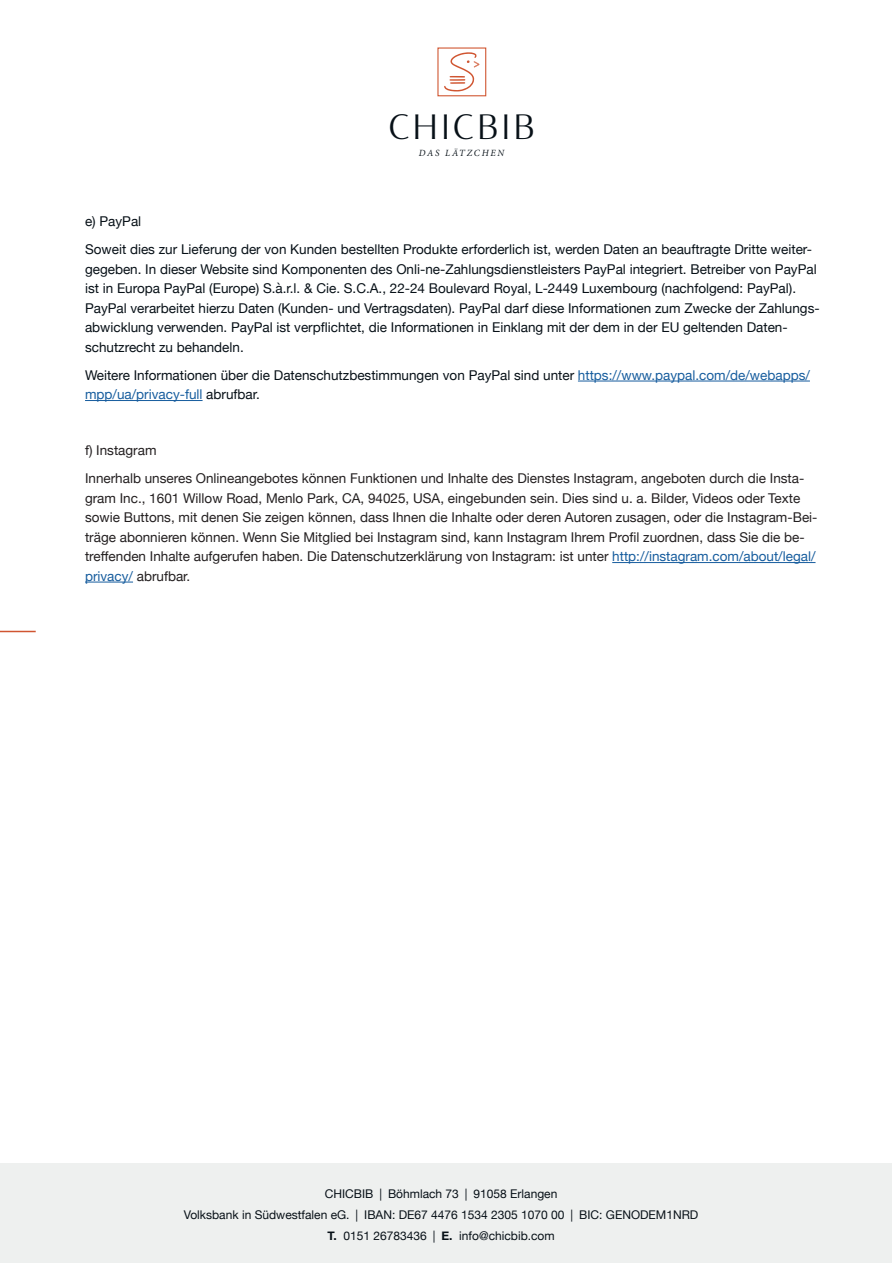
<style>
.page{position:relative;width:893px;height:1263px;background:#fff}
.page>*{position:absolute;margin:0;border:0;box-sizing:border-box;transform-origin:0 0}
.t1{font:36.3px "Ador Hairline";letter-spacing:.065em;color:#071017}
.t2{font:13.5px/19.5px "Helvetica Neue";color:#071017}
.t3{font:13.5px/19.5px "Helvetica Neue";color:#231f20}
.t4{font:12px/21px "Helvetica Neue";color:#071017;text-align:center}
.t5{font:italic 11.55px "Adobe Thai";letter-spacing:.15em;color:#071017}
.s1{color:#175d9e}
.s2{font-weight:700}
</style>
<div class="page">
<div style="left:0;top:1163px;width:891px;height:100px;background:#eef0ef"></div>
<div style="left:437px;top:47px;width:49px;height:49px;border:1px solid #d05531"></div>
<svg style="left:444px;top:52px;width:35px;height:39px"></svg>
<hr style="left:0;top:631px;width:36px;height:1px;background:#d05531">
<hr style="left:578px;top:381px;width:232px;height:1px;background:#175d9e">
<hr style="left:85px;top:400px;width:118px;height:1px;background:#175d9e">
<hr style="left:612px;top:562px;width:203px;height:1px;background:#175d9e">
<hr style="left:85px;top:582px;width:48px;height:1px;background:#175d9e">
<h1 class="t1" style="left:388px;top:100px;width:148px">CHICBIB</h1>
<p class="t5" style="left:419px;top:145px;width:87px">DAS LÄTZCHEN</p>
<p class="t2" style="left:85px;top:208px;width:728px;line-height:28px">e) PayPal<br>Soweit dies zur Lieferung der von Kunden bestellten Produkte erforderlich ist, werden Daten an beauftragte Dritte weiter-</p>
<p class="t2" style="left:85px;top:260px;width:736px">gegeben. In dieser Website sind Komponenten des Onli-ne-Zahlungsdienstleisters PayPal integriert. Betreiber von PayPal ist in Europa PayPal (Europe) S.à.r.l. &amp; Cie. S.C.A., 22-24 Boulevard Royal, L-2449 Luxembourg (nachfolgend: PayPal).<br>PayPal verarbeitet hierzu Daten (Kunden- und Vertragsdaten). PayPal darf diese Informationen zum Zwecke der Zahlungs&shy;abwicklung verwenden. PayPal ist verpflichtet, die Informationen in Einklang mit der dem in der EU geltenden Daten&shy;schutzrecht zu behandeln.</p>
<p class="t2" style="left:85px;top:366px;width:726px">Weitere Informationen über die Datenschutzbestimmungen von PayPal sind unter <span class="s1">https://www.paypal.com/de/webapps/ mpp/ua/privacy-full</span> abrufbar.</p>
<p class="t3" style="left:85px;top:437px;width:721px;line-height:28px">f) Instagram<br>Innerhalb unseres Onlineangebotes können Funktionen und Inhalte des Dienstes Instagram, angeboten durch die Insta-</p>
<p class="t3" style="left:85px;top:489px;width:734px">gram Inc., 1601 Willow Road, Menlo Park, CA, 94025, USA, eingebunden sein. Dies sind u. a. Bilder, Videos oder Texte sowie Buttons, mit denen Sie zeigen können, dass Ihnen die Inhalte oder deren Autoren zusagen, oder die Instagram-Bei&shy;träge abonnieren können. Wenn Sie Mitglied bei Instagram sind, kann Instagram Ihrem Profil zuordnen, dass Sie die be&shy;treffenden Inhalte aufgerufen haben. Die Datenschutzerklärung von Instagram: ist unter <span class="s1">http://instagram.com/about/legal/ privacy/</span> abrufbar.</p>
<p class="t4" style="left:184px;top:1184px;width:516px">CHICBIB | Böhmlach 73 | 91058 Erlangen<br>Volksbank in Südwestfalen eG. | IBAN: DE67 4476 1534 2305 1070 00 | BIC: GENODEM1NRD<br><span class="s2">T.</span> 0151 26783436 | <span class="s2">E.</span> info@chicbib.com</p>
</div>
